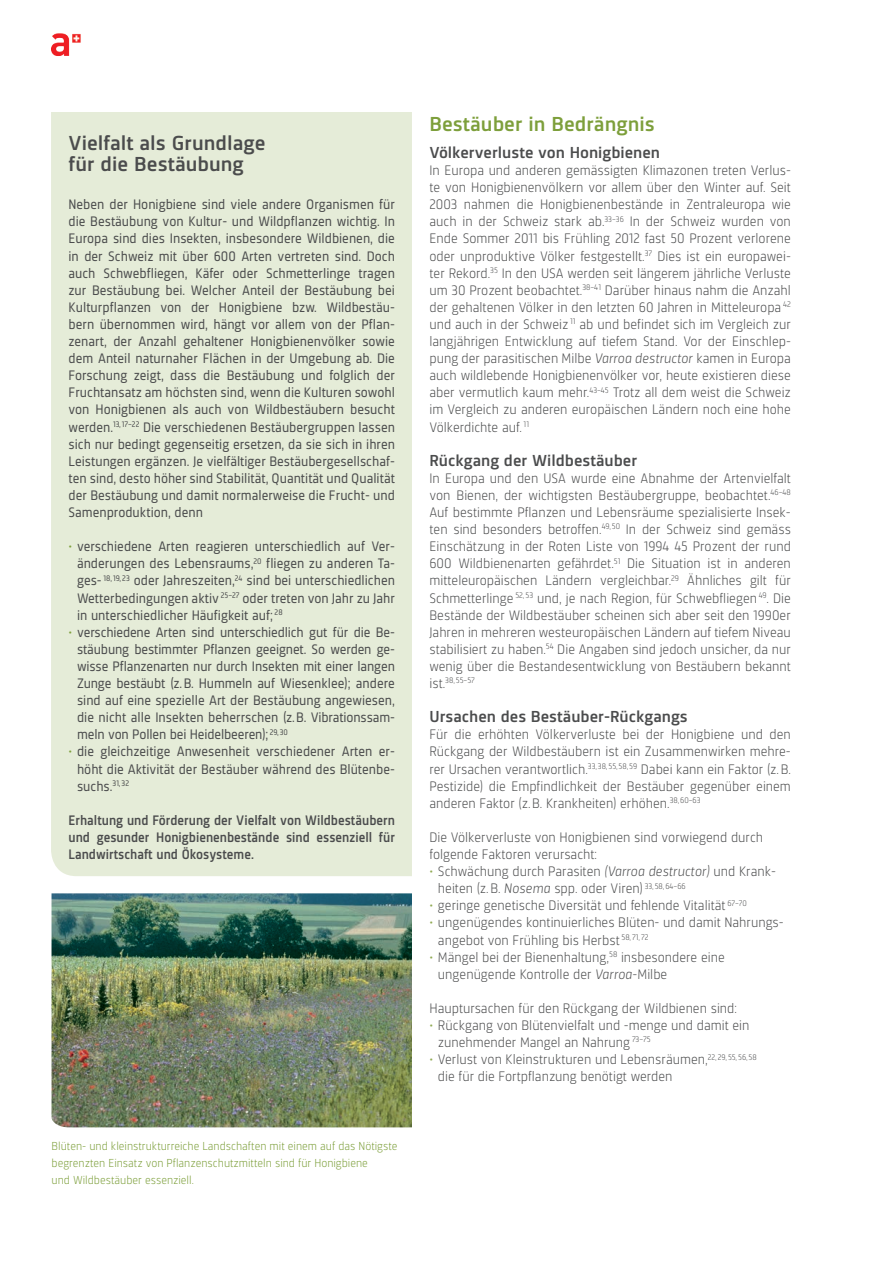
<style>
.page{position:relative;width:893px;height:1263px;background:#fff}
.page>*{position:absolute;margin:0;border:0;box-sizing:border-box;transform-origin:0 0}
.t1{font:500 21px/21px "Sinews Sans Pro";color:#4b4c4d;scale:1.1 1}
.t2{font:500 21px "Sinews Sans Pro";color:#7d9f3b;scale:1.1 1}
.t3{font:500 16.5px "Sinews Sans Pro";color:#4b4c4d;scale:1.1 1}
.t4{font:300 14.25px/17.1px "Sinews Sans Pro";color:#4b4c4d}
.t5{font:14.25px/17.1px "Sinews Sans Pro";color:#4b4c4d;text-align:justify}
.t6{font:500 14.25px/17.1px "Sinews Sans Pro";color:#4b4c4d;text-align:justify}
.t7{font:300 12px/17.1px "Sinews Sans Pro";color:#7d9f3b}
.t8{font:300 8.25px "Sinews Sans Pro";color:#4b4c4d}
.s1{color:#7d9f3b}
.s2{font-style:italic}
.s3{font-size:14.25px}
.s4{font-weight:400;color:#8fa951}
</style>
<div class="page">
<img style="left:51px;top:33px;width:30px;height:23px">
<div style="left:51px;top:112px;width:361px;height:764px;background:#e5ecd8"></div>
<img style="left:52px;top:893px;width:360px;height:234px">
<h1 class="t1" style="left:69px;top:132px;width:181px">Vielfalt als Grundlage für die Bestäubung</h1>
<p class="t5" style="left:69px;top:196px;width:328px">Neben der Honigbiene sind viele andere Organismen für die Bestäubung von Kultur- und Wildpflanzen wichtig. In Europa sind dies Insekten, insbesondere Wildbienen, die in der Schweiz mit über 600 Arten vertreten sind. Doch auch Schwebfliegen, Käfer oder Schmetterlinge tragen zur Bestäubung bei. Welcher Anteil der Bestäubung bei Kulturpflanzen von der Honigbiene bzw. Wildbestäu&shy;bern übernommen wird, hängt vor allem von der Pflan&shy;zenart, der Anzahl gehaltener Honigbienenvölker sowie dem Anteil naturnaher Flächen in der Umgebung ab. Die Forschung zeigt, dass die Bestäubung und folglich der Fruchtansatz am höchsten sind, wenn die Kulturen sowohl von Honigbienen als auch von Wildbestäubern besucht werden.<sup>13,17–22</sup> Die verschiedenen Bestäubergruppen lassen sich nur bedingt gegenseitig ersetzen, da sie sich in ihren Leistungen ergänzen. Je vielfältiger Bestäubergesellschaf&shy;ten sind, desto höher sind Stabilität, Quantität und Qualität der Bestäubung und damit normalerweise die Frucht- und Samenproduktion, denn</p>
<p class="t5" style="left:77px;top:538px;width:319px;text-indent:-9px"><span class="s1">•</span> verschiedene Arten reagieren unterschiedlich auf Ver&shy;änderungen des Lebensraums,<sup>20</sup> fliegen zu anderen Ta&shy;ges- <sup>18,19,</sup> <sup>23</sup> oder Jahreszeiten,<sup>24</sup> sind bei unterschiedlichen Wetterbedingungen aktiv <sup>25–27</sup> oder treten von Jahr zu Jahr in unterschiedlicher Häufigkeit auf; <sup>28</sup></p>
<p class="t5" style="left:77px;top:623px;width:319px;text-align:left;text-indent:-9px"><span class="s1">•</span> verschiedene Arten sind unterschiedlich gut für die Be-- stäubung bestimmter Pflanzen geeignet. So werden ge&shy;wisse Pflanzenarten nur durch Insekten mit einer langen Zunge bestäubt (z.B. Hummeln auf Wiesenklee); andere sind auf eine spezielle Art der Bestäubung angewiesen, die nicht alle Insekten beherrschen (z.B. Vibrationssam&shy;meln von Pollen bei Heidelbeeren); <sup>29,30</sup></p>
<p class="t5" style="left:77px;top:743px;width:319px;text-indent:-9px"><span class="s1">•</span> die gleichzeitige Anwesenheit verschiedener Arten er&shy;höht die Aktivität der Bestäuber während des Blütenbe&shy;suchs.<sup>31,</sup> <sup>32</sup></p>
<p class="t6" style="left:69px;top:811px;width:328px">Erhaltung und Förderung der Vielfalt von Wildbestäubern und gesunder Honigbienenbestände sind essenziell für Landwirtschaft und Ökosysteme.</p>
<p class="t7" style="left:52px;top:1137px;width:347px">Blüten- und kleinstrukturreiche Landschaften mit einem auf das Nötigste begrenzten Einsatz von Pflanzenschutzmitteln sind für Honigbiene<br>und Wildbestäuber essenziell.</p>
<h1 class="t2" style="left:429px;top:112px;width:206px">Bestäuber in Bedrängnis</h1>
<p class="t3" style="left:429px;top:143px;width:211px">Völkerverluste von Honigbienen</p>
<p class="t4" style="left:429px;top:162px;width:363px;text-align:justify">In Europa und anderen gemässigten Klimazonen treten Verlus&shy;te von Honigbienenvölkern vor allem über den Winter auf. Seit 2003 nahmen die Honigbienenbestände in Zentraleuropa wie auch in der Schweiz stark ab.<sup>33–36</sup> In der Schweiz wurden von Ende Sommer 2011 bis Frühling 2012 fast 50 Prozent verlorene oder unproduktive Völker festgestellt.<sup>37</sup> Dies ist ein europawei&shy;ter Rekord.<sup>35</sup> In den USA werden seit längerem jährliche Verluste um 30 Prozent beobachtet.<sup>38–41</sup> Darüber hinaus nahm die Anzahl der gehaltenen Völker in den letzten 60 Jahren in Mitteleuropa <sup>42 </sup>und auch in der Schweiz <sup>11</sup> ab und befindet sich im Vergleich zur langjährigen Entwicklung auf tiefem Stand. Vor der Einschlep&shy;pung der parasitischen Milbe <span class="s2">Varroa destructor</span> kamen in Europa auch wildlebende Honigbienenvölker vor, heute existieren diese aber vermutlich kaum mehr.<sup>43–45</sup> Trotz all dem weist die Schweiz im Vergleich zu anderen europäischen Ländern noch eine hohe Völkerdichte auf. <sup>11</sup></p>
<p class="t3" style="left:429px;top:451px;width:190px">Rückgang der Wildbestäuber</p>
<p class="t4" style="left:429px;top:470px;width:363px;text-align:justify">In Europa und den USA wurde eine Abnahme der Artenvielfalt von Bienen, der wichtigsten Bestäubergruppe, beobachtet.<sup>46–48<br></sup>Auf bestimmte Pflanzen und Lebensräume spezialisierte Insek&shy;ten sind besonders betroffen.<sup>49,</sup> <sup>50</sup> In der Schweiz sind gemäss Einschätzung in der Roten Liste von 1994 45 Prozent der rund 600 Wildbienenarten gefährdet.<sup>51</sup> Die Situation ist in anderen mitteleuropäischen Ländern vergleichbar.<sup>29</sup> Ähnliches gilt für Schmetterlinge <sup>52,</sup> <sup>53</sup> und, je nach Region, für Schwebfliegen <sup>49</sup>. Die Bestände der Wildbestäuber scheinen sich aber seit den 1990er Jahren in mehreren westeuropäischen Ländern auf tiefem Niveau stabilisiert zu haben.<sup>54</sup> Die Angaben sind jedoch unsicher, da nur wenig über die Bestandesentwicklung von Bestäubern bekannt</p>
<p class="t8" style="left:429px;top:676px;width:47px"><span class="s3">ist.</span>38, 55–57</p>
<p class="t3" style="left:429px;top:708px;width:236px">Ursachen des Bestäuber-Rückgangs</p>
<p class="t4" style="left:429px;top:726px;width:363px;text-align:justify">Für die erhöhten Völkerverluste bei der Honigbiene und den Rückgang der Wildbestäubern ist ein Zusammenwirken mehre&shy;rer Ursachen verantwortlich.<sup>33,</sup> <sup>38,</sup> <sup>55,</sup> <sup>58,</sup> <sup>59</sup> Dabei kann ein Faktor (z.B.<br>Pestizide) die Empfindlichkeit der Bestäuber gegenüber einem anderen Faktor (z.B. Krankheiten) erhöhen.<sup>38,60–63</sup></p>
<p class="t4" style="left:429px;top:829px;width:335px">Die Völkerverluste von Honigbienen sind vorwiegend durch folgende Faktoren verursacht:</p>
<p class="t4" style="left:438px;top:863px;width:340px;text-indent:-9px"><span class="s4">•</span> Schwächung durch Parasiten <span class="s2">(Varroa destructor)</span> und Krank&shy;heiten (z.B. <span class="s2">Nosema</span> spp. oder Viren) <sup>33,</sup> <sup>58,64–66</sup></p>
<p class="t4" style="left:429px;top:897px;width:319px"><span class="s4">•</span> geringe genetische Diversität und fehlende Vitalität <sup>67–70</sup></p>
<p class="t4" style="left:438px;top:914px;width:347px;text-indent:-9px"><span class="s4">•</span> ungenügendes kontinuierliches Blüten- und damit Nahrungs&shy;angebot von Frühling bis Herbst <sup>58,</sup> <sup>71,</sup> <sup>72</sup></p>
<p class="t4" style="left:438px;top:948px;width:288px;text-indent:-9px"><span class="s4">•</span> Mängel bei der Bienenhaltung,<sup>58</sup> insbesondere eine ungenügende Kontrolle der <span class="s2">Varroa</span>-Milbe</p>
<p class="t4" style="left:429px;top:1000px;width:309px">Hauptursachen für den Rückgang der Wildbienen sind:</p>
<p class="t4" style="left:438px;top:1017px;width:313px;text-indent:-9px"><span class="s4">•</span> Rückgang von Blütenvielfalt und -menge und damit ein zunehmender Mangel an Nahrung <sup>73–75</sup></p>
<p class="t4" style="left:438px;top:1051px;width:320px;text-indent:-9px"><span class="s4">•</span> Verlust von Kleinstrukturen und Lebensräumen,<sup>22,</sup> <sup>29,</sup> <sup>55,</sup> <sup>56,</sup> <sup>58 </sup>die für die Fortpflanzung benötigt werden</p>
</div>
